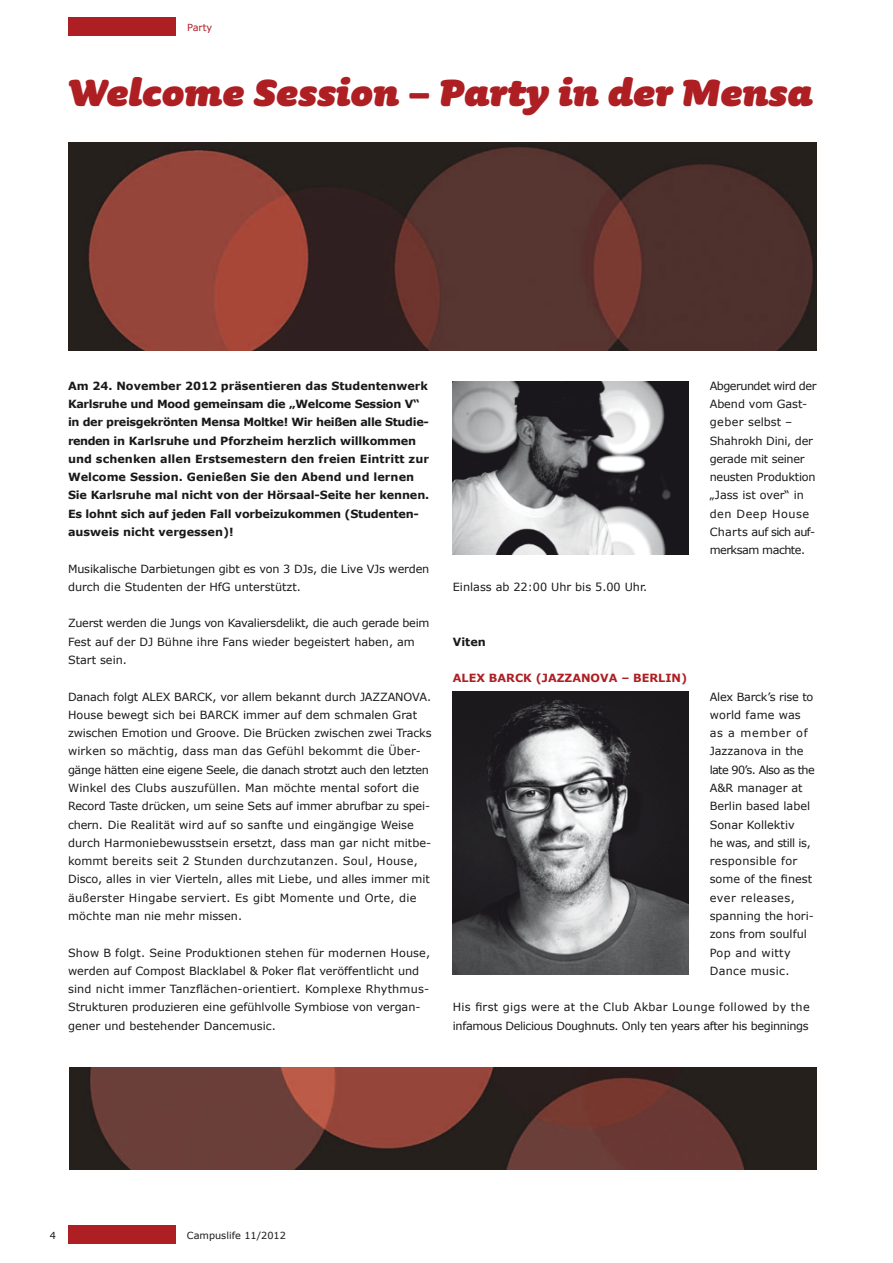
<style>
.page{position:relative;width:893px;height:1263px;background:#fff}
.page>*{position:absolute;margin:0;border:0;box-sizing:border-box;transform-origin:0 0}
.t1{font:italic 900 45px "Sauna";letter-spacing:-.005em;color:#ad1f23}
.t2{font:11.25px/18.3px "Verdana";color:#1a181b}
.t3{font:700 11.25px/18.3px "Verdana";letter-spacing:-.01em;color:#1a181b}
.t4{font:11.25px/18.3px "Verdana";letter-spacing:-.02em;color:#1a181b}
.t5{font:11.25px/18.3px "Verdana";letter-spacing:-.025em;color:#1a181b}
.t6{font:11.25px/18.3px "Verdana";letter-spacing:-.03em;color:#1a181b}
.t7{font:700 11.25px "Verdana";color:#ad1f23}
.t8{font:9.75px "Verdana";color:#1a181b}
.t9{font:9.75px "Verdana";letter-spacing:-.005em;color:#ad1f23}
</style>
<div class="page">
<div style="left:68px;top:17px;width:107px;height:18px;background:#ad1f23"></div>
<div style="left:68px;top:1225px;width:107px;height:18px;background:#ad1f23"></div>
<img style="left:68px;top:143px;width:748px;height:207px">
<img style="left:69px;top:1068px;width:747px;height:102px">
<img style="left:453px;top:691px;width:235px;height:284px">
<img style="left:453px;top:382px;width:235px;height:173px">
<p class="t9" style="left:187px;top:21px;width:27px">Party</p>
<h1 class="t1" style="left:68px;top:65px;width:747px">Welcome Session – Party in der Mensa</h1>
<p class="t3" style="left:68px;top:376px;width:363px">Am 24. November 2012 präsentieren das Studentenwerk Karlsruhe und Mood gemeinsam die „Welcome Session V“ in der preisgekrönten Mensa Moltke! Wir heißen alle Studie&shy;renden in Karlsruhe und Pforzheim herzlich willkommen und schenken allen Erstsemestern den freien Eintritt zur Welcome Session. Genießen Sie den Abend und lernen Sie Karlsruhe mal nicht von der Hörsaal-Seite her kennen.<br>Es lohnt sich auf jeden Fall vorbeizukommen (Studenten&shy;ausweis nicht vergessen)!</p>
<p class="t2" style="left:68px;top:559px;width:363px">Musikalische Darbietungen gibt es von 3 DJs, die Live VJs werden durch die Studenten der HfG unterstützt.</p>
<p class="t5" style="left:68px;top:614px;width:363px">Zuerst werden die Jungs von Kavaliersdelikt, die auch gerade beim<br>Fest auf der DJ Bühne ihre Fans wieder begeistert haben, am<br>Start sein.</p>
<p class="t2" style="left:68px;top:687px;width:365px">Danach folgt ALEX BARCK, vor allem bekannt durch JAZZANOVA.<br>House bewegt sich bei BARCK immer auf dem schmalen Grat zwischen Emotion und Groove. Die Brücken zwischen zwei Tracks wirken so mächtig, dass man das Gefühl bekommt die Über&shy;gänge hätten eine eigene Seele, die danach strotzt auch den letzten Winkel des Clubs auszufüllen. Man möchte mental sofort die Record Taste drücken, um seine Sets auf immer abrufbar zu spei&shy;chern. Die Realität wird auf so sanfte und eingängige Weise durch Harmoniebewusstsein ersetzt, dass man gar nicht mitbe&shy;kommt bereits seit 2 Stunden durchzutanzen. Soul, House, Disco, alles in vier Vierteln, alles mit Liebe, und alles immer mit äußerster Hingabe serviert. Es gibt Momente und Orte, die möchte man nie mehr missen.</p>
<p class="t2" style="left:68px;top:943px;width:364px">Show B folgt. Seine Produktionen stehen für modernen House, werden auf Compost Blacklabel &amp; Poker flat veröffentlicht und sind nicht immer Tanzflächen-orientiert. Komplexe Rhythmus-Strukturen produzieren eine gefühlvolle Symbiose von vergan&shy;gener und bestehender Dancemusic.</p>
<p class="t2" style="left:453px;top:577px;width:196px">Einlass ab 22:00 Uhr bis 5.00 Uhr.</p>
<p class="t3" style="left:453px;top:632px;width:35px">Viten</p>
<p class="t7" style="left:453px;top:671px;width:236px">ALEX BARCK (JAZZANOVA – BERLIN)</p>
<p class="t4" style="left:710px;top:376px;width:108px">Abgerundet wird der<br>Abend vom Gast&shy;geber selbst –<br>Shahrokh Dini, der gerade mit seiner neusten Produktion „Jass ist over“ in den Deep House<br>Charts auf sich auf&shy;merksam machte.</p>
<p class="t2" style="left:710px;top:687px;width:107px">Alex Barck’s rise to world fame was as a member of<br>Jazzanova in the late 90’s. Also as the<br>A&amp;R manager at<br>Berlin based label<br>Sonar Kollektiv<br>he was, and still is, responsible for some of the finest ever releases, spanning the hori&shy;zons from soulful<br>Pop and witty<br>Dance music.</p>
<p class="t6" style="left:453px;top:998px;width:358px">His first gigs were at the Club Akbar Lounge followed by the infamous Delicious Doughnuts. Only ten years after his beginnings</p>
<p class="t8" style="left:50px;top:1229px;width:8px">4</p>
<p class="t8" style="left:187px;top:1229px;width:101px">Campuslife 11/2012</p>
</div>
